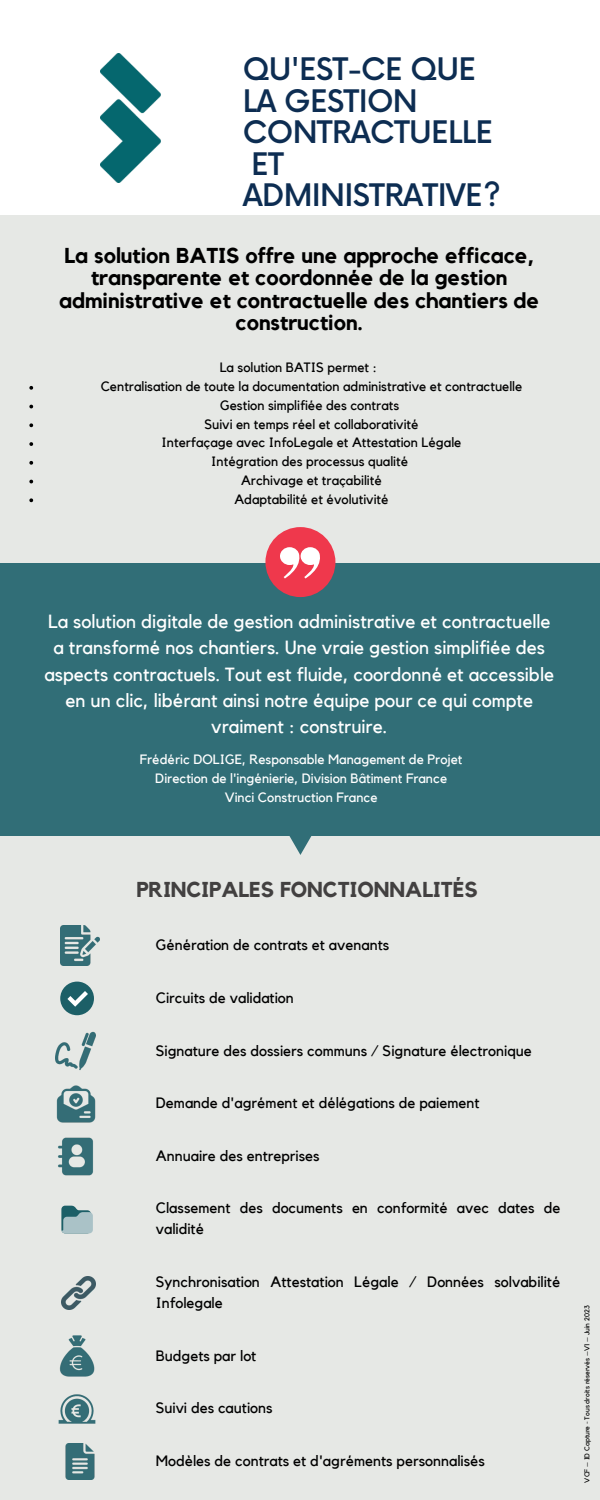
<style>
.page{position:relative;width:600px;height:1500px;background:#fff}
.page>*{position:absolute;margin:0;border:0;box-sizing:border-box;transform-origin:0 0}
.t1{font:500 30.3px/31.5px "Now";letter-spacing:-.025em;color:#0d2d52}
.t2{font:700 21.5px/22.5px "Kollektif";color:#000;text-align:center}
.t3{font:700 21.5px "Kollektif";color:#424040}
.t4{font:19px/26.2px "Kollektif";color:#fff;text-align:center}
.t5{font:15px/21px "Kollektif";color:#000}
.t6{font:13.5px/18.8px "Kollektif";color:#000;text-align:center}
.t7{font:13.5px/18.8px "Kollektif";color:#fff;text-align:center}
.t8{font:7px "Kollektif";color:#000}
</style>
<div class="page">
<div style="left:0;top:562px;width:600px;height:304px;background:#316e77"></div>
<div style="left:0;top:215px;width:600px;height:348px;background:#e6e8e5"></div>
<div style="left:0;top:837px;width:600px;height:663px;background:#e6e8e5"></div>
<svg style="left:275px;top:836px;width:50px;height:19px"></svg>
<div style="left:265px;top:527px;width:70px;height:70px;background:#ef384c;border-radius:50%"></div>
<svg style="left:280px;top:547px;width:40px;height:31px"></svg>
<img style="left:60px;top:926px;width:40px;height:39px">
<div style="left:60px;top:982px;width:34px;height:33px;background:#1c5f67;border-radius:50%"></div>
<svg style="left:67px;top:991px;width:21px;height:16px"></svg>
<img style="left:56px;top:1031px;width:40px;height:39px">
<img style="left:56px;top:1085px;width:40px;height:38px">
<img style="left:58px;top:1137px;width:35px;height:39px">
<svg style="left:61px;top:1206px;width:32px;height:27px"></svg>
<img style="left:61px;top:1276px;width:34px;height:34px">
<img style="left:59px;top:1335px;width:36px;height:42px">
<img style="left:58px;top:1394px;width:38px;height:30px">
<img style="left:65px;top:1443px;width:30px;height:37px">
<img style="left:100px;top:53px;width:61px;height:129px">
<svg style="left:29px;top:386px;width:4px;height:4px"></svg>
<svg style="left:29px;top:405px;width:4px;height:3px"></svg>
<svg style="left:29px;top:423px;width:4px;height:4px"></svg>
<svg style="left:29px;top:442px;width:4px;height:4px"></svg>
<svg style="left:29px;top:461px;width:4px;height:4px"></svg>
<svg style="left:29px;top:480px;width:4px;height:3px"></svg>
<svg style="left:29px;top:498px;width:4px;height:4px"></svg>
<h1 class="t1" style="left:243px;top:55px;width:260px">QU'EST-CE QUE<br>LA GESTION<br>CONTRACTUELLE<br>ET<br>ADMINISTRATIVE?</h1>
<h2 class="t2" style="left:59px;top:245px;width:482px">La solution BATIS offre une approche efficace, transparente et coordonnée de la gestion administrative et contractuelle des chantiers de construction.</h2>
<p class="t6" style="left:220px;top:359px;width:159px">La solution BATIS permet :</p>
<p class="t6" style="left:101px;top:378px;width:423px">Centralisation de toute la documentation administrative et contractuelle Gestion simplifiée des contrats<br>Suivi en temps réel et collaborativité<br>Interfaçage avec InfoLegale et Attestation Légale<br>Intégration des processus qualité<br>Archivage et traçabilité<br>Adaptabilité et évolutivité</p>
<p class="t4" style="left:44px;top:609px;width:511px">La solution digitale de gestion administrative et contractuelle a transformé nos chantiers. Une vraie gestion simplifiée des aspects contractuels. Tout est fluide, coordonné et accessible en un clic, libérant ainsi notre équipe pour ce qui compte vraiment : construire.</p>
<p class="t7" style="left:140px;top:751px;width:324px">Frédéric DOLIGE, Responsable Management de Projet<br>Direction de l'ingénierie, Division Bâtiment France<br>Vinci Construction France</p>
<h2 class="t3" style="left:136px;top:880px;width:343px">PRINCIPALES FONCTIONNALITÉS</h2>
<p class="t5" style="left:156px;top:935px;width:235px">Génération de contrats et avenants</p>
<p class="t5" style="left:156px;top:988px;width:140px">Circuits de validation</p>
<p class="t5" style="left:156px;top:1040px;width:378px">Signature des dossiers communs / Signature électronique</p>
<p class="t5" style="left:156px;top:1093px;width:325px">Demande d'agrément et délégations de paiement</p>
<p class="t5" style="left:156px;top:1146px;width:165px">Annuaire des entreprises</p>
<p class="t5" style="left:156px;top:1198px;width:406px">Classement des documents en conformité avec dates de validité</p>
<p class="t5" style="left:156px;top:1272px;width:406px">Synchronisation Attestation Légale / Données solvabilité<br>Infolegale</p>
<p class="t5" style="left:156px;top:1346px;width:102px">Budgets par lot</p>
<p class="t5" style="left:156px;top:1398px;width:118px">Suivi des cautions</p>
<p class="t5" style="left:156px;top:1451px;width:331px">Modèles de contrats et d'agréments personnalisés</p>
<p class="t8" style="left:584px;top:1483px;width:178px;rotate:-90deg">VCF – ID Capture - Tous droits réservés –V1 – Juin 2023</p>
</div>
